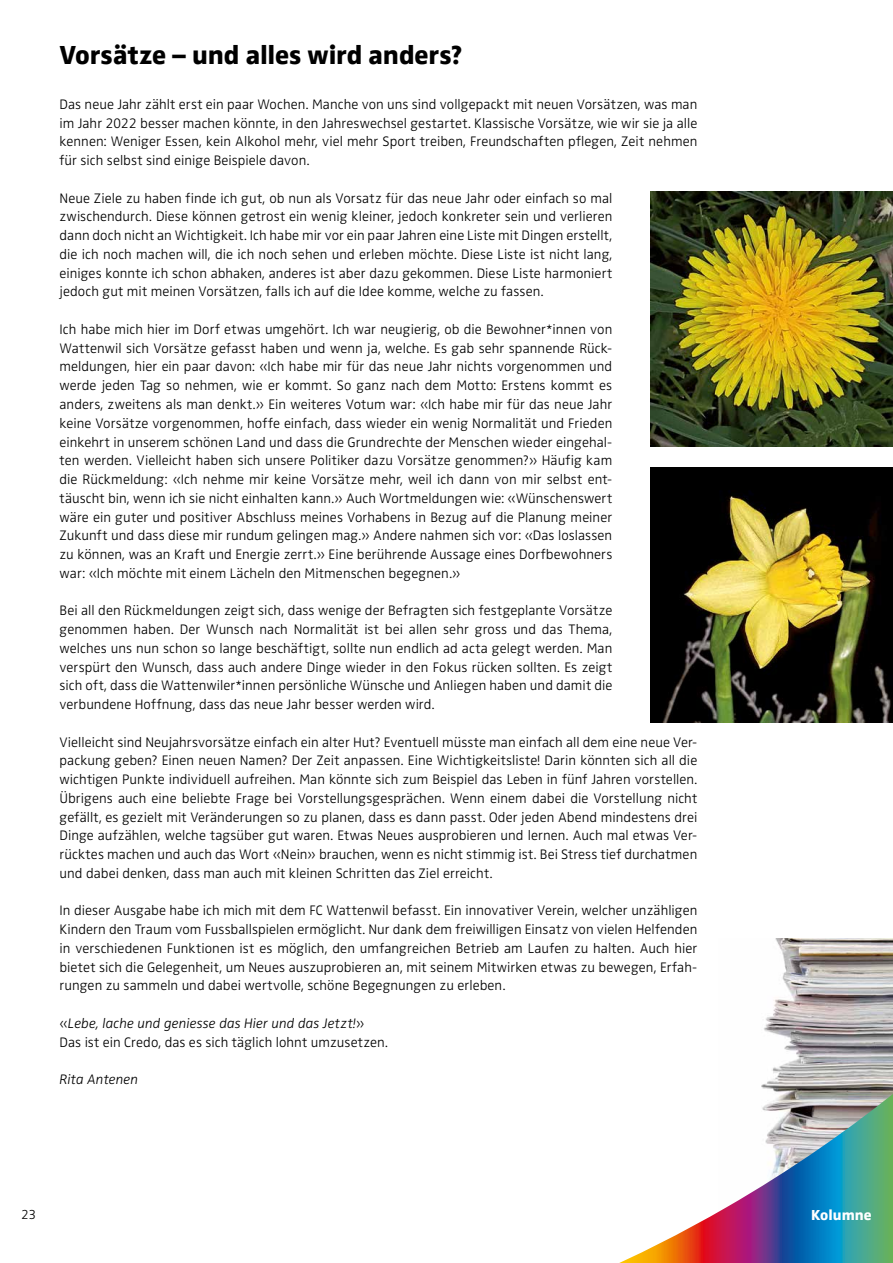
<style>
.page{position:relative;width:893px;height:1263px;background:#fff}
.page>*{position:absolute;margin:0;border:0;box-sizing:border-box;transform-origin:0 0}
.t1{font:800 27px "Zwo Pro";letter-spacing:-.005em;color:#000}
.t2{font:800 15px "Zwo Pro";color:#fff}
.t3{font:300 14.25px/18.8px "Zwo Pro";letter-spacing:.005em;color:#000;text-align:justify}
.t4{font:italic 300 14.25px "Zwo Pro";color:#000}
.t5{font:300 13.5px "Zwo Pro";color:#000}
.s1{font-style:italic}
</style>
<div class="page">
<img style="left:764px;top:939px;width:129px;height:144px">
<svg style="left:619px;top:1083px;width:274px;height:180px"></svg>
<img style="left:651px;top:191px;width:242px;height:255px">
<img style="left:651px;top:468px;width:242px;height:255px">
<h1 class="t1" style="left:60px;top:34px;width:405px">Vorsätze – und alles wird anders?</h1>
<p class="t3" style="left:60px;top:94px;width:639px">Das neue Jahr zählt erst ein paar Wochen. Manche von uns sind vollgepackt mit neuen Vorsätzen, was man im Jahr 2022 besser machen könnte, in den Jahreswechsel gestartet. Klassische Vorsätze, wie wir sie ja alle kennen: Weniger Essen, kein Alkohol mehr, viel mehr Sport treiben, Freundschaften pflegen, Zeit nehmen für sich selbst sind einige Beispiele davon.</p>
<p class="t3" style="left:60px;top:188px;width:554px">Neue Ziele zu haben finde ich gut, ob nun als Vorsatz für das neue Jahr oder einfach so mal zwischendurch. Diese können getrost ein wenig kleiner, jedoch konkreter sein und verlieren dann doch nicht an Wichtigkeit. Ich habe mir vor ein paar Jahren eine Liste mit Dingen erstellt, die ich noch machen will, die ich noch sehen und erleben möchte. Diese Liste ist nicht lang, einiges konnte ich schon abhaken, anderes ist aber dazu gekommen. Diese Liste harmoniert jedoch gut mit meinen Vorsätzen, falls ich auf die Idee komme, welche zu fassen.</p>
<p class="t3" style="left:60px;top:319px;width:554px">Ich habe mich hier im Dorf etwas umgehört. Ich war neugierig, ob die Bewohner*innen von Wattenwil sich Vorsätze gefasst haben und wenn ja, welche. Es gab sehr spannende Rück&shy;meldungen, hier ein paar davon: «Ich habe mir für das neue Jahr nichts vorgenommen und werde jeden Tag so nehmen, wie er kommt. So ganz nach dem Motto: Erstens kommt es anders, zweitens als man denkt.» Ein weiteres Votum war: «Ich habe mir für das neue Jahr keine Vorsätze vorgenommen, hoffe einfach, dass wieder ein wenig Normalität und Frieden einkehrt in unserem schönen Land und dass die Grundrechte der Menschen wieder eingehal&shy;ten werden. Vielleicht haben sich unsere Politiker dazu Vorsätze genommen?» Häufig kam die Rückmeldung: «Ich nehme mir keine Vorsätze mehr, weil ich dann von mir selbst ent&shy;täuscht bin, wenn ich sie nicht einhalten kann.» Auch Wortmeldungen wie: «Wünschenswert wäre ein guter und positiver Abschluss meines Vorhabens in Bezug auf die Planung meiner Zukunft und dass diese mir rundum gelingen mag.» Andere nahmen sich vor: «Das loslassen zu können, was an Kraft und Energie zerrt.» Eine berührende Aussage eines Dorfbewohners war: «Ich möchte mit einem Lächeln den Mitmenschen begegnen.»</p>
<p class="t3" style="left:60px;top:600px;width:554px">Bei all den Rückmeldungen zeigt sich, dass wenige der Befragten sich festgeplante Vorsätze genommen haben. Der Wunsch nach Normalität ist bei allen sehr gross und das Thema, welches uns nun schon so lange beschäftigt, sollte nun endlich ad acta gelegt werden. Man verspürt den Wunsch, dass auch andere Dinge wieder in den Fokus rücken sollten. Es zeigt sich oft, dass die Wattenwiler*innen persönliche Wünsche und Anliegen haben und damit die verbundene Hoffnung, dass das neue Jahr besser werden wird.</p>
<p class="t3" style="left:60px;top:731px;width:639px">Vielleicht sind Neujahrsvorsätze einfach ein alter Hut? Eventuell müsste man einfach all dem eine neue Ver&shy;packung geben? Einen neuen Namen? Der Zeit anpassen. Eine Wichtigkeitsliste! Darin könnten sich all die wichtigen Punkte individuell aufreihen. Man könnte sich zum Beispiel das Leben in fünf Jahren vorstellen.<br>Übrigens auch eine beliebte Frage bei Vorstellungsgesprächen. Wenn einem dabei die Vorstellung nicht gefällt, es gezielt mit Veränderungen so zu planen, dass es dann passt. Oder jeden Abend mindestens drei Dinge aufzählen, welche tagsüber gut waren. Etwas Neues ausprobieren und lernen. Auch mal etwas Ver&shy;rücktes machen und auch das Wort «Nein» brauchen, wenn es nicht stimmig ist. Bei Stress tief durchatmen und dabei denken, dass man auch mit kleinen Schritten das Ziel erreicht.</p>
<p class="t3" style="left:60px;top:900px;width:639px">In dieser Ausgabe habe ich mich mit dem FC Wattenwil befasst. Ein innovativer Verein, welcher unzähligen Kindern den Traum vom Fussballspielen ermöglicht. Nur dank dem freiwilligen Einsatz von vielen Helfenden in verschiedenen Funktionen ist es möglich, den umfangreichen Betrieb am Laufen zu halten. Auch hier bietet sich die Gelegenheit, um Neues auszuprobieren an, mit seinem Mitwirken etwas zu bewegen, Erfah&shy;rungen zu sammeln und dabei wertvolle, schöne Begegnungen zu erleben.</p>
<p class="t3" style="left:60px;top:1013px;width:330px">«<span class="s1">Lebe, lache und geniesse das Hier und das Jetzt!</span>»<br>Das ist ein Credo, das es sich täglich lohnt umzusetzen.</p>
<p class="t4" style="left:60px;top:1069px;width:80px">Rita Antenen</p>
<p class="t5" style="left:21px;top:1204px;width:17px">23</p>
<p class="t2" style="left:811px;top:1204px;width:62px">Kolumne</p>
</div>
